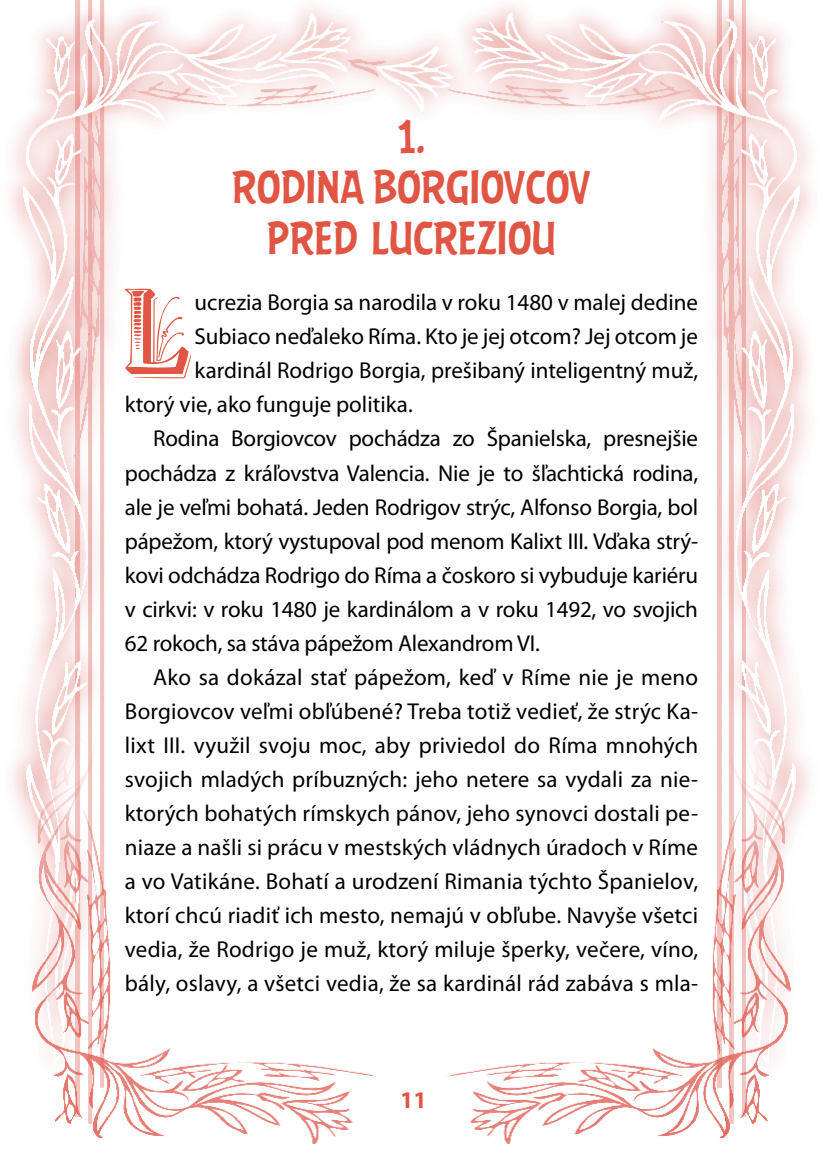
<style>
.page{position:relative;width:823px;height:1163px;background:#fff}
.page>*{position:absolute;margin:0;border:0;box-sizing:border-box;transform-origin:0 0}
.t1{font:112px "Wooden Ship Decorated";color:#e05544}
.t2{font:42px/50.4px "AB Flock Headline";color:#e05544;text-align:center}
.t3{font:700 24px "Myriad Pro";color:#e05544}
.t4{font:23px "Myriad Pro";color:#000}
</style>
<div class="page">
<img style="left:10px;top:0;width:802px;height:1144px">
<h2 class="t2" style="left:232px;top:113px;width:359px">1.<br>RODINA BORGIOVCOV<br>PRED LUCREZIOU</h2>
<h1 class="t1" style="left:121px;top:271px;width:74px">L</h1>
<p class="t4" style="left:194px;top:288px;width:504px">ucrezia Borgia sa narodila v roku 1480 v malej dedine</p>
<p class="t4" style="left:194px;top:322px;width:504px">Subiaco neďaleko Ríma. Kto je jej otcom? Jej otcom je</p>
<p class="t4" style="left:194px;top:356px;width:505px">kardinál Rodrigo Borgia, prešibaný inteligentný muž,</p>
<p class="t4" style="left:125px;top:390px;width:289px">ktorý vie, ako funguje politika.</p>
<p class="t4" style="left:153px;top:424px;width:546px">Rodina Borgiovcov pochádza zo Španielska, presnejšie</p>
<p class="t4" style="left:125px;top:458px;width:574px">pochádza z kráľovstva Valencia. Nie je to šľachtická rodina,</p>
<p class="t4" style="left:125px;top:492px;width:574px">ale je veľmi bohatá. Jeden Rodrigov strýc, Alfonso Borgia, bol</p>
<p class="t4" style="left:125px;top:526px;width:574px">pápežom, ktorý vystupoval pod menom Kalixt III. Vďaka strý-</p>
<p class="t4" style="left:125px;top:560px;width:574px">kovi odchádza Rodrigo do Ríma a čoskoro si vybuduje kariéru</p>
<p class="t4" style="left:125px;top:594px;width:574px">v cirkvi: v roku 1480 je kardinálom a v roku 1492, vo svojich</p>
<p class="t4" style="left:125px;top:628px;width:416px">62 rokoch, sa stáva pápežom Alexandrom VI.</p>
<p class="t4" style="left:153px;top:662px;width:546px">Ako sa dokázal stať pápežom, keď v Ríme nie je meno</p>
<p class="t4" style="left:125px;top:696px;width:574px">Borgiovcov veľmi obľúbené? Treba totiž vedieť, že strýc Ka-</p>
<p class="t4" style="left:125px;top:730px;width:574px">lixt III. využil svoju moc, aby priviedol do Ríma mnohých</p>
<p class="t4" style="left:125px;top:764px;width:574px">svojich mladých príbuzných: jeho netere sa vydali za nie-</p>
<p class="t4" style="left:125px;top:798px;width:574px">ktorých bohatých rímskych pánov, jeho synovci dostali pe-</p>
<p class="t4" style="left:125px;top:832px;width:574px">niaze a našli si prácu v mestských vládnych úradoch v Ríme</p>
<p class="t4" style="left:125px;top:867px;width:574px">a vo Vatikáne. Bohatí a urodzení Rimania týchto Španielov,</p>
<p class="t4" style="left:125px;top:901px;width:574px">ktorí chcú riadiť ich mesto, nemajú v obľube. Navyše všetci</p>
<p class="t4" style="left:125px;top:935px;width:574px">vedia, že Rodrigo je muž, ktorý miluje šperky, večere, víno,</p>
<p class="t4" style="left:125px;top:969px;width:574px">bály, oslavy, a všetci vedia, že sa kardinál rád zabáva s mla-</p>
<p class="t3" style="left:400px;top:1083px;width:28px">11</p>
</div>
